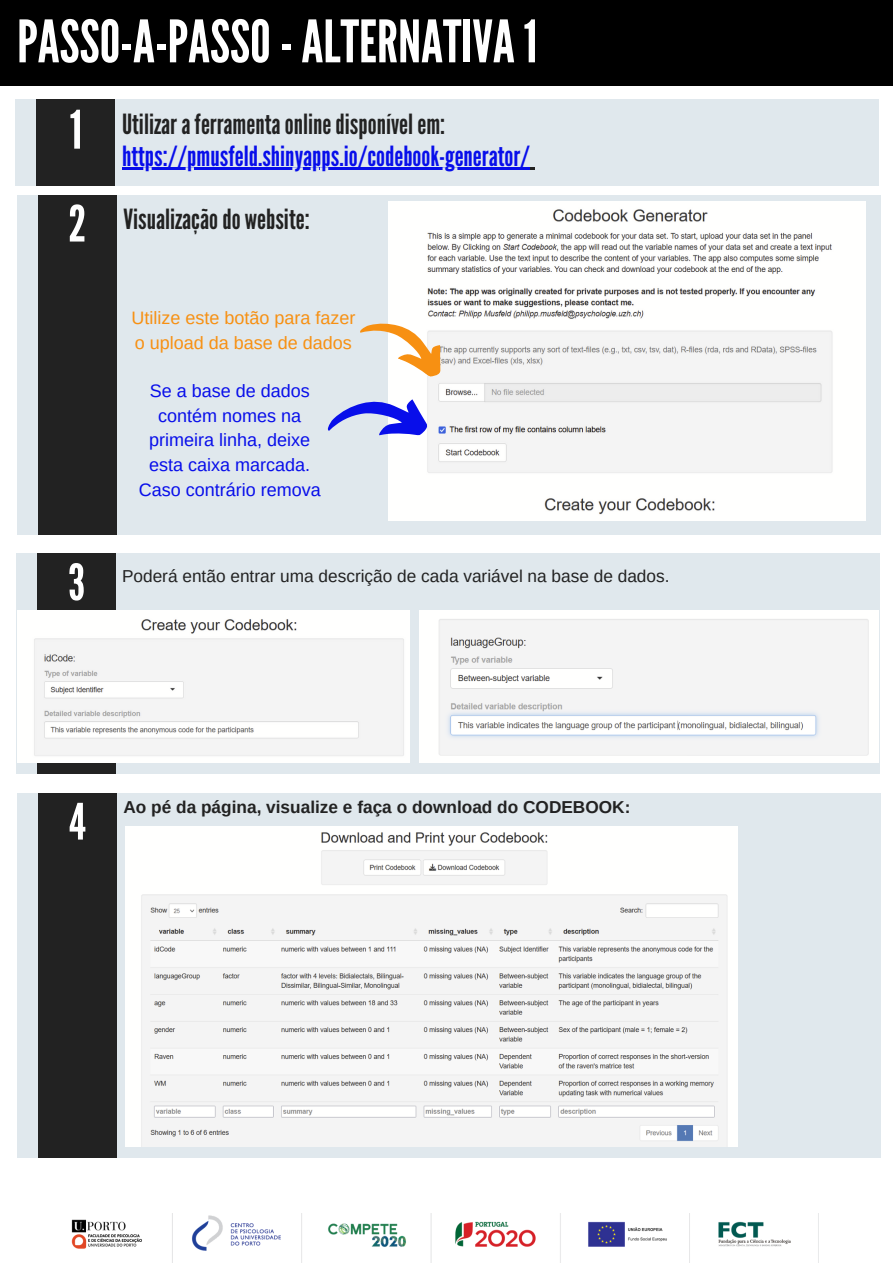
<style>
.page{position:relative;width:893px;height:1263px;background:#fff}
.page>*{position:absolute;margin:0;border:0;box-sizing:border-box;transform-origin:0 0}
.t1{font:58.43px "League Gothic";color:#fff}
.t2{font:53.03px "League Gothic";color:#feffff}
.t3{font:50.03px "League Gothic";color:#fff}
.t4{font:27.75px "League Gothic";color:#222}
.t5{font:27.75px "League Gothic";color:#080eea}
.t6{font:18px/24.8px "Arimo";color:#080eea;text-align:center}
.t7{font:18px/24.8px "Arimo";color:#f79012}
.t8{font:17.25px "Arimo";color:#222}
.t9{font:700 17.25px "Arimo";color:#222}
</style>
<div class="page">
<div style="left:0;top:0;width:893px;height:86px;background:#000"></div>
<img style="left:71px;top:1214px;width:720px;height:49px">
<div style="left:16px;top:99px;width:863px;height:87px;background:#e0e8ed"></div>
<div style="left:36px;top:99px;width:79px;height:87px;background:#222"></div>
<hr style="left:122px;top:168px;width:408px;height:2px;background:#080eea">
<div style="left:17px;top:195px;width:863px;height:339px;background:#e0e8ed"></div>
<div style="left:38px;top:195px;width:78px;height:339px;background:#222"></div>
<div style="left:17px;top:793px;width:863px;height:364px;background:#e0e8ed"></div>
<div style="left:38px;top:793px;width:78px;height:364px;background:#222"></div>
<img style="left:389px;top:202px;width:477px;height:318px">
<svg style="left:327px;top:399px;width:100px;height:36px"></svg>
<svg style="left:360px;top:307px;width:92px;height:73px"></svg>
<div style="left:16px;top:554px;width:863px;height:220px;background:#e0e8ed"></div>
<div style="left:37px;top:554px;width:79px;height:220px;background:#222"></div>
<img style="left:17px;top:611px;width:392px;height:151px">
<img style="left:419px;top:611px;width:459px;height:152px">
<img style="left:125px;top:827px;width:612px;height:320px">
<p class="t1" style="left:17px;top:8px;width:522px">PASSO-A-PASSO-ALTERNATIVA1</p>
<p class="t2" style="left:70px;top:99px;width:14px">1</p>
<p class="t3" style="left:68px;top:195px;width:19px">2</p>
<p class="t3" style="left:68px;top:553px;width:18px">3</p>
<p class="t4" style="left:122px;top:108px;width:325px">Utilizaraferramentaonlinedisponívelem:</p>
<p class="t5" style="left:122px;top:140px;width:409px">https://pmusfeld.shinyapps.io/codebook-generator/</p>
<p class="t4" style="left:123px;top:203px;width:188px">Visualizaçãodo website:</p>
<p class="t7" style="left:131px;top:305px;width:225px">Utilize este botão para fazer o upload da base de dados</p>
<p class="t6" style="left:139px;top:378px;width:183px">Se a base de dados contém nomes na primeira linha, deixe esta caixa marcada.<br>Caso contrário remova</p>
<p class="t8" style="left:122px;top:566px;width:549px">Poderá então entrar uma descrição de cada variável na base de dados.</p>
<p class="t3" style="left:69px;top:793px;width:18px">4</p>
<p class="t9" style="left:123px;top:797px;width:508px">Ao pé da página, visualize e faça o download do CODEBOOK:</p>
</div>
